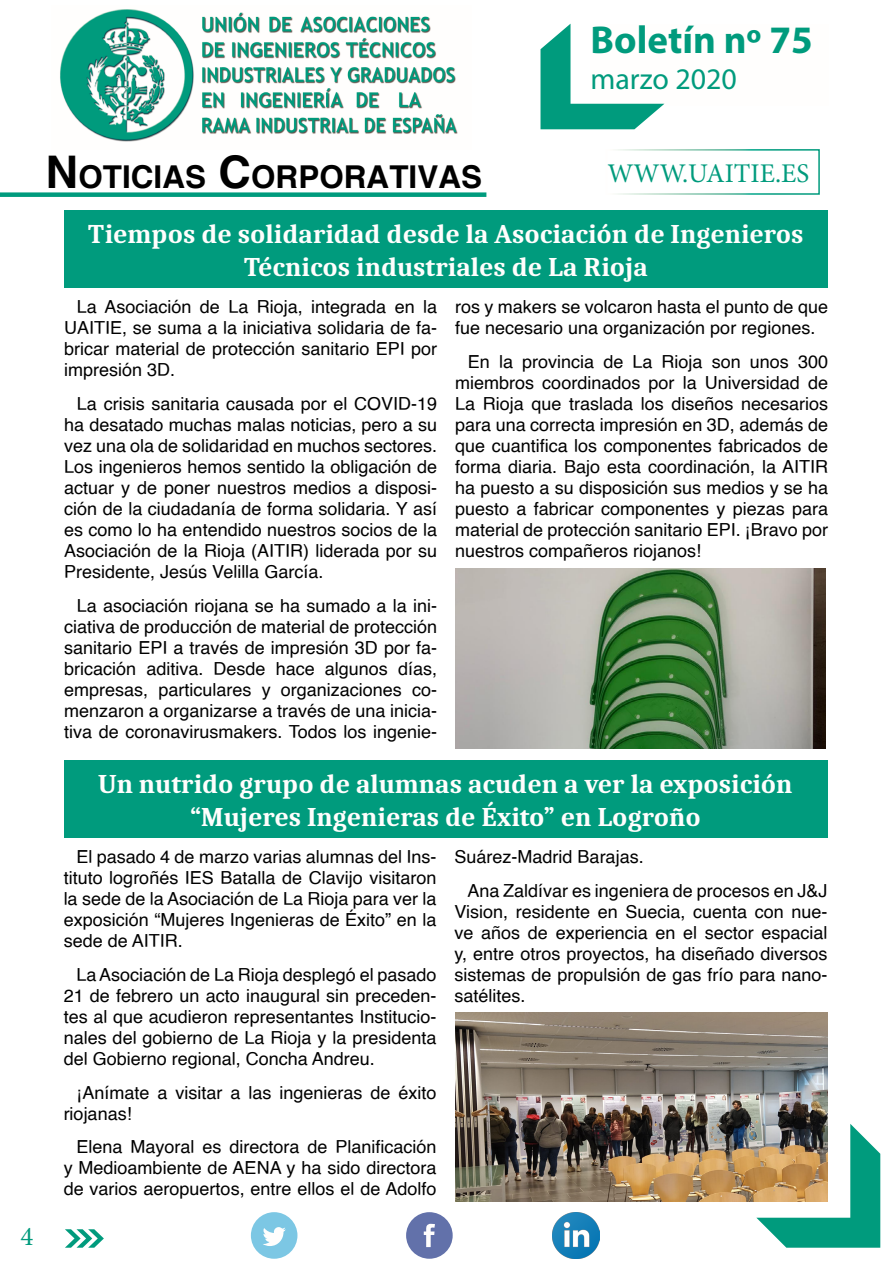
<style>
.page{position:relative;width:893px;height:1263px;background:#fff}
.page>*{position:absolute;margin:0;border:0;box-sizing:border-box;transform-origin:0 0}
.t1{font:700 39px "Myriad Pro";color:#009b7d}
.t2{font:700 31.5px "Helvetica";color:#000}
.t3{font:30px "Myriad Pro";color:#009b7d}
.t4{font:700 27px/33px "Caladea";color:#fffefd;text-align:center}
.t5{font:27px "Minion Pro";color:#009b7d}
.t6{font:18px/21px "Helvetica";color:#000;text-align:justify}
.s1{font-size:45px}
</style>
<div class="page">
<svg style="left:65px;top:1229px;width:39px;height:19px"></svg>
<div style="left:406px;top:1212px;width:47px;height:47px;background:#6271aa;border-radius:50%"></div>
<svg style="left:424px;top:1224px;width:11px;height:23px"></svg>
<div style="left:251px;top:1212px;width:46px;height:47px;background:#7cc7e4;border-radius:50%"></div>
<svg style="left:263px;top:1227px;width:23px;height:19px"></svg>
<img style="left:553px;top:1212px;width:46px;height:47px">
<svg style="left:756px;top:1124px;width:124px;height:124px"></svg>
<svg style="left:540px;top:24px;width:124px;height:105px"></svg>
<div style="left:606px;top:149px;width:214px;height:46px;border:2px solid #fff"></div>
<div style="left:0;top:192px;width:486px;height:5px;background:#009b7d"></div>
<img style="left:60px;top:9px;width:398px;height:133px">
<div style="left:64px;top:210px;width:763px;height:78px;background:#009b7d"></div>
<img style="left:455px;top:568px;width:371px;height:180px">
<div style="left:64px;top:760px;width:763px;height:78px;background:#009b7d"></div>
<img style="left:455px;top:1012px;width:372px;height:189px">
<h1 class="t1" style="left:590px;top:14px;width:224px">Boletín nº 75</h1>
<h3 class="t3" style="left:590px;top:60px;width:148px">marzo 2020</h3>
<h3 class="t5" style="left:21px;top:1218px;width:14px">4</h3>
<h2 class="t2" style="left:46px;top:158px;width:438px"><span class="s1">N</span>OTICIAS <span class="s1">C</span>ORPORATIVAS</h2>
<h3 class="t5" style="left:607px;top:155px;width:204px">WWW.UAITIE.ES</h3>
<h3 class="t4" style="left:88px;top:217px;width:718px">Tiempos de solidaridad desde la Asociación de Ingenieros<br>Técnicos industriales de La Rioja</h3>
<p class="t6" style="left:64px;top:297px;width:374px;text-indent:13px">La Asociación de La Rioja, integrada en la UAITIE, se suma a la iniciativa solidaria de fa&shy;bricar material de protección sanitario EPI por impresión 3D.</p>
<p class="t6" style="left:64px;top:394px;width:374px;text-indent:13px">La crisis sanitaria causada por el COVID-19 ha desatado muchas malas noticias, pero a su vez una ola de solidaridad en muchos sectores.<br>Los ingenieros hemos sentido la obligación de actuar y de poner nuestros medios a disposi&shy;ción de la ciudadanía de forma solidaria. Y así es como lo ha entendido nuestros socios de la Asociación de la Rioja (AITIR) liderada por su Presidente, Jesús Velilla García.</p>
<p class="t6" style="left:64px;top:596px;width:374px;text-indent:13px">La asociación riojana se ha sumado a la ini&shy;ciativa de producción de material de protección sanitario EPI a través de impresión 3D por fa&shy;bricación aditiva. Desde hace algunos días, empresas, particulares y organizaciones co&shy;menzaron a organizarse a través de una inicia&shy;tiva de coronavirusmakers. Todos los ingenie-</p>
<p class="t6" style="left:455px;top:297px;width:374px">ros y makers se volcaron hasta el punto de que fue necesario una organización por regiones.</p>
<p class="t6" style="left:455px;top:352px;width:374px;text-indent:13px">En la provincia de La Rioja son unos 300 miembros coordinados por la Universidad de La Rioja que traslada los diseños necesarios para una correcta impresión en 3D, además de que cuantifica los componentes fabricados de forma diaria. Bajo esta coordinación, la AITIR ha puesto a su disposición sus medios y se ha puesto a fabricar componentes y piezas para material de protección sanitario EPI. ¡Bravo por nuestros compañeros riojanos!</p>
<h3 class="t4" style="left:98px;top:767px;width:695px">Un nutrido grupo de alumnas acuden a ver la exposición “Mujeres Ingenieras de Éxito” en Logroño</h3>
<p class="t6" style="left:64px;top:847px;width:374px;text-indent:13px">El pasado 4 de marzo varias alumnas del Ins&shy;tituto logroñés IES Batalla de Clavijo visitaron la sede de la Asociación de La Rioja para ver la exposición “Mujeres Ingenieras de Éxito” en la sede de AITIR.</p>
<p class="t6" style="left:64px;top:964px;width:374px;text-indent:13px">La Asociación de La Rioja desplegó el pasado 21 de febrero un acto inaugural sin preceden&shy;tes al que acudieron representantes Institucio&shy;nales del gobierno de La Rioja y la presidenta del Gobierno regional, Concha Andreu.</p>
<p class="t6" style="left:64px;top:1082px;width:374px;text-indent:13px">¡Anímate a visitar a las ingenieras de éxito riojanas!</p>
<p class="t6" style="left:64px;top:1137px;width:374px;text-indent:13px">Elena Mayoral es directora de Planificación y Medioambiente de AENA y ha sido directora de varios aeropuertos, entre ellos el de Adolfo</p>
<p class="t6" style="left:467px;top:840px;width:362px;line-height:33.8px;text-indent:-13px">Suárez-Madrid Barajas.<br>Ana Zaldívar es ingeniera de procesos en J&amp;J</p>
<p class="t6" style="left:455px;top:901px;width:374px">Vision, residente en Suecia, cuenta con nue&shy;ve años de experiencia en el sector espacial y, entre otros proyectos, ha diseñado diversos sistemas de propulsión de gas frío para nano&shy;satélites.</p>
</div>
